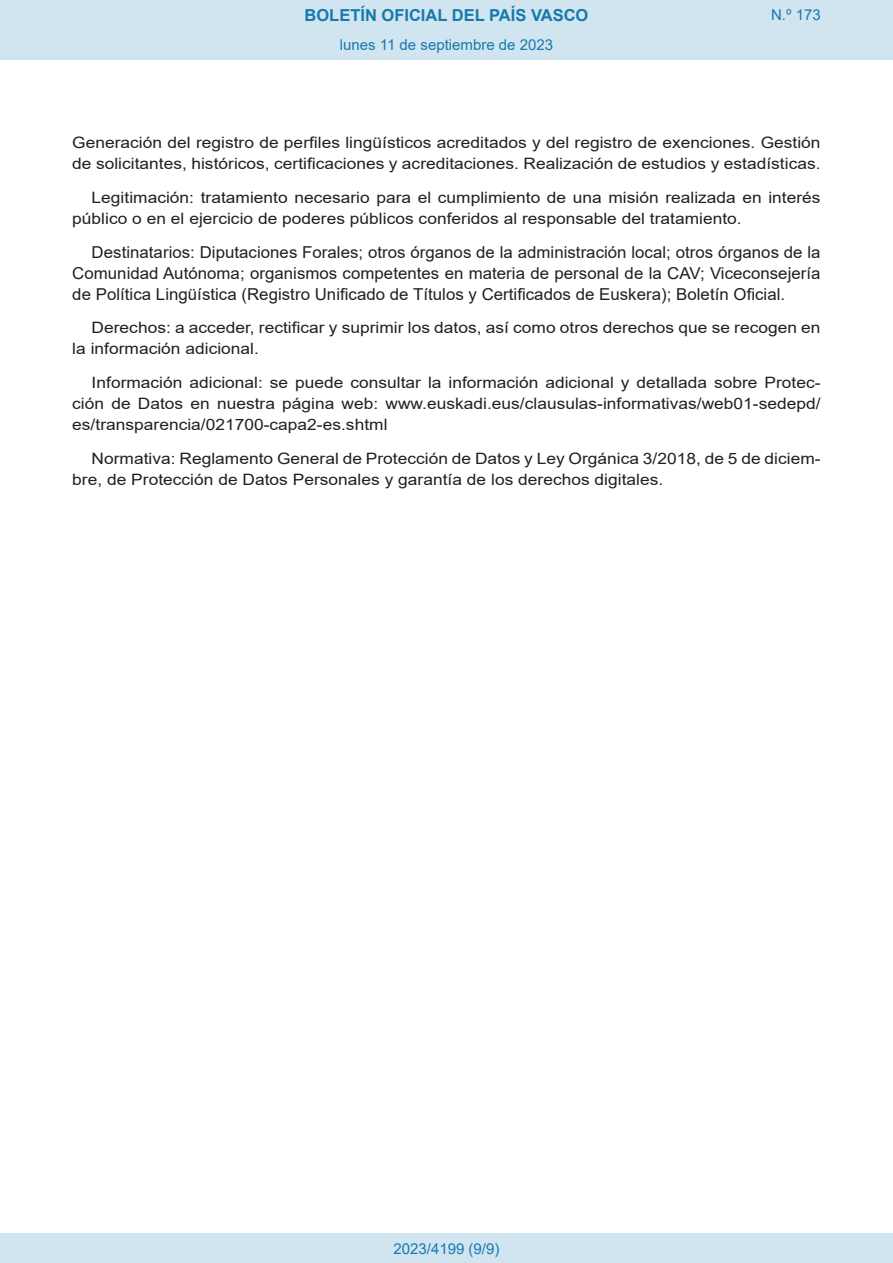
<style>
.page{position:relative;width:893px;height:1263px;background:#fff}
.page>*{position:absolute;margin:0;border:0;box-sizing:border-box;transform-origin:0 0}
.BOPVDetalle{font:16.5px/21px "Arial";color:#231f20;text-align:justify}
.t1{font:700 16.5px "Arial";color:#1879ad}
.BOPVDetalle-2{font:15.6px/21px "Arial";color:#231f20;scale:1.11 1}
.Paginacion_Centro{font:15px "Arial";color:#1879ad}
</style>
<div class="page">
<div style="left:0;top:0;width:893px;height:60px;background:#d0e5f0"></div>
<div style="left:0;top:1233px;width:893px;height:30px;background:#d0e5f0"></div>
<p class="t1" style="left:305px;top:3px;width:285px">BOLETÍN OFICIAL DEL PAÍS VASCO</p>
<p class="Paginacion_Centro" style="left:340px;top:35px;width:215px">lunes 11 de septiembre de 2023</p>
<p class="Paginacion_Centro" style="left:771px;top:5px;width:51px">N.º 173</p>
<p class="BOPVDetalle-2" style="left:72px;top:132px;width:676px">Generación del registro de perfiles lingüísticos acreditados y del registro de exenciones. Gestión de solicitantes, históricos, certificaciones y acreditaciones. Realización de estudios y estadísticas.</p>
<p class="BOPVDetalle-2" style="left:72px;top:187px;width:676px;text-indent:19px">Legitimación: tratamiento necesario para el cumplimiento de una misión realizada en interés público o en el ejercicio de poderes públicos conferidos al responsable del tratamiento.</p>
<p class="BOPVDetalle" style="left:72px;top:241px;width:750px;text-indent:19px">Destinatarios: Diputaciones Forales; otros órganos de la administración local; otros órganos de la Comunidad Autónoma; organismos competentes en materia de personal de la CAV; Viceconsejería de Política Lingüística (Registro Unificado de Títulos y Certificados de Euskera); Boletín Oficial.</p>
<p class="BOPVDetalle-2" style="left:72px;top:317px;width:676px;text-indent:19px">Derechos: a acceder, rectificar y suprimir los datos, así como otros derechos que se recogen en la información adicional.</p>
<p class="BOPVDetalle-2" style="left:72px;top:372px;width:676px;text-align:justify;text-indent:19px">Información adicional: se puede consultar la información adicional y detallada sobre Protec&shy;ción de Datos en nuestra página web: www.euskadi.eus/clausulas-informativas/web01-sedepd/ es/transparencia/021700-capa2-es.shtml</p>
<p class="BOPVDetalle-2" style="left:72px;top:448px;width:676px;text-indent:19px">Normativa: Reglamento General de Protección de Datos y Ley Orgánica 3/2018, de 5 de diciem&shy;bre, de Protección de Datos Personales y garantía de los derechos digitales.</p>
<p class="Paginacion_Centro" style="left:393px;top:1238px;width:107px">2023/4199 (9/9)</p>
</div>
